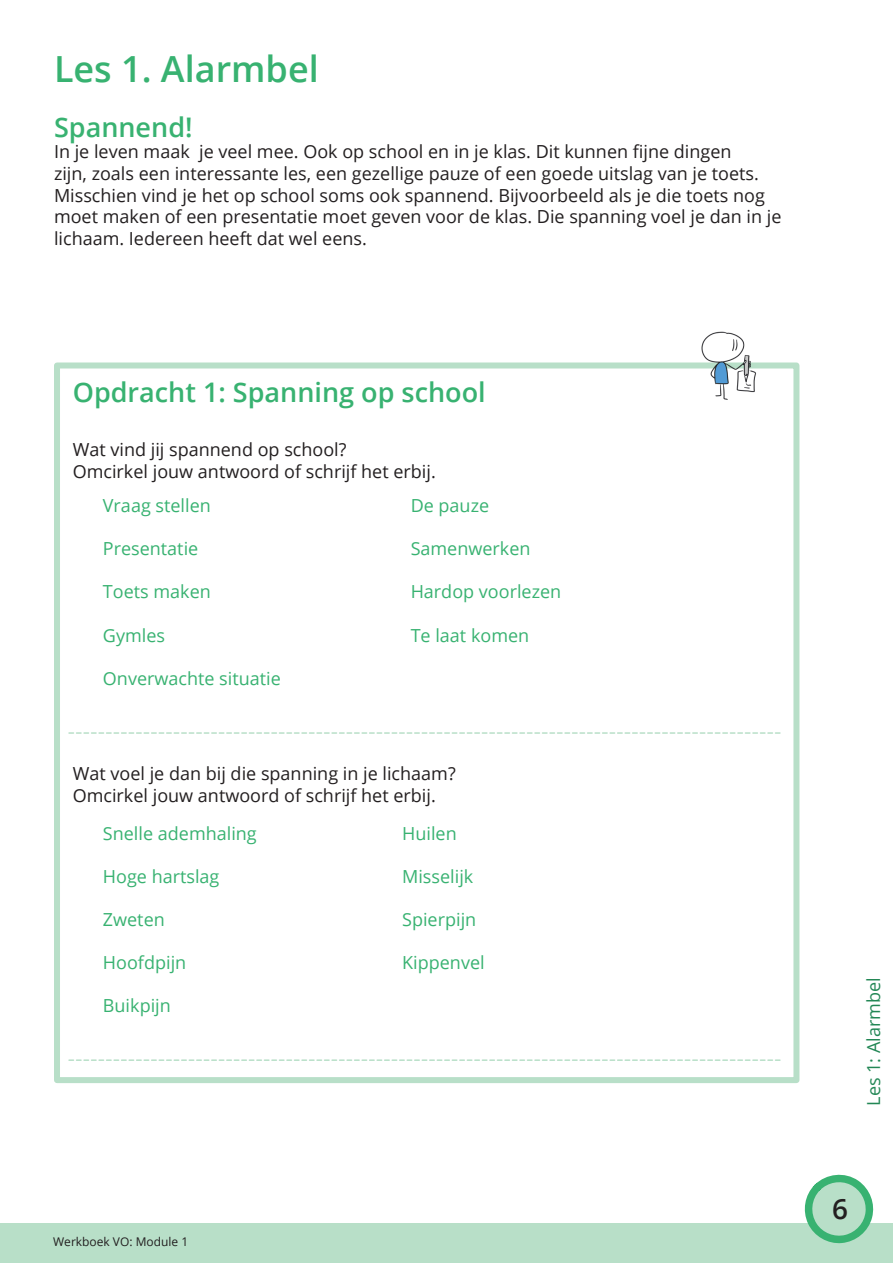
<style>
.page{position:relative;width:893px;height:1263px;background:#fff}
.page>*{position:absolute;margin:0;border:0;box-sizing:border-box;transform-origin:0 0}
.Kopjes{font:600 36px "Open Sans";color:#38b271}
.t1{font:600 27.9px "Open Sans";color:#231f20}
.Subkopje{font:600 27px "Open Sans";color:#38b271}
.Broodtekst{font:18px/21.6px "Open Sans";color:#231f20}
.Broodtekst-2{font:18px "Open Sans";color:#38b271}
.Broodtekst-3{font:18px "Open Sans";color:#238755}
.t2{font:12px "Open Sans";color:#231f20}
</style>
<div class="page">
<div style="left:0;top:1223px;width:893px;height:40px;background:#b8dfc8"></div>
<svg style="left:804px;top:1174px;width:70px;height:70px"></svg>
<div style="left:54px;top:362px;width:745px;height:721px;border:6px solid #b8dfc8"></div>
<img style="left:695px;top:331px;width:62px;height:69px">
<svg style="left:69px;top:732px;width:711px;height:2px"></svg>
<svg style="left:69px;top:1059px;width:711px;height:2px"></svg>
<p class="Kopjes" style="left:54px;top:44px;width:266px">Les 1. Alarmbel</p>
<p class="Subkopje" style="left:54px;top:108px;width:140px">Spannend!</p>
<p class="Broodtekst" style="left:54px;top:140px;width:729px">In je leven maak je veel mee. Ook op school en in je klas. Dit kunnen fijne dingen<br>zijn, zoals een interessante les, een gezellige pauze of een goede uitslag van je toets.<br>Misschien vind je het op school soms ook spannend. Bijvoorbeeld als je die toets nog moet maken of een presentatie moet geven voor de klas. Die spanning voel je dan in je lichaam. Iedereen heeft dat wel eens.</p>
<p class="Subkopje" style="left:73px;top:374px;width:415px">Opdracht 1: Spanning op school</p>
<p class="Broodtekst" style="left:73px;top:438px;width:275px">Wat vind jij spannend op school?</p>
<p class="Broodtekst" style="left:73px;top:460px;width:365px">Omcirkel jouw antwoord of schrijf het erbij.</p>
<p class="Broodtekst-2" style="left:103px;top:493px;width:109px">Vraag stellen</p>
<p class="Broodtekst-2" style="left:103px;top:536px;width:97px">Presentatie</p>
<p class="Broodtekst-2" style="left:103px;top:579px;width:109px">Toets maken</p>
<p class="Broodtekst-2" style="left:103px;top:623px;width:64px">Gymles</p>
<p class="Broodtekst-2" style="left:103px;top:666px;width:179px">Onverwachte situatie</p>
<p class="Broodtekst-2" style="left:411px;top:493px;width:80px">De pauze</p>
<p class="Broodtekst-2" style="left:411px;top:536px;width:121px">Samenwerken</p>
<p class="Broodtekst-2" style="left:411px;top:579px;width:152px">Hardop voorlezen</p>
<p class="Broodtekst-2" style="left:411px;top:623px;width:120px">Te laat komen</p>
<p class="Broodtekst" style="left:73px;top:762px;width:384px">Wat voel je dan bij die spanning in je lichaam?</p>
<p class="Broodtekst" style="left:73px;top:784px;width:365px">Omcirkel jouw antwoord of schrijf het erbij.</p>
<p class="Broodtekst-2" style="left:103px;top:821px;width:155px">Snelle ademhaling</p>
<p class="Broodtekst-2" style="left:103px;top:864px;width:118px">Hoge hartslag</p>
<p class="Broodtekst-2" style="left:103px;top:907px;width:63px">Zweten</p>
<p class="Broodtekst-2" style="left:103px;top:950px;width:85px">Hoofdpijn</p>
<p class="Broodtekst-2" style="left:103px;top:994px;width:69px">Buikpijn</p>
<p class="t2" style="left:53px;top:1233px;width:137px">Werkboek VO: Module 1</p>
<p class="Broodtekst-2" style="left:402px;top:821px;width:56px">Huilen</p>
<p class="Broodtekst-2" style="left:402px;top:864px;width:73px">Misselijk</p>
<p class="Broodtekst-2" style="left:402px;top:907px;width:76px">Spierpijn</p>
<p class="Broodtekst-2" style="left:402px;top:950px;width:84px">Kippenvel</p>
<p class="Broodtekst-3" style="left:861px;top:1106px;width:130px;rotate:-90deg">Les 1: Alarmbel</p>
<p class="t1" style="left:832px;top:1189px;width:17px">6</p>
</div>
